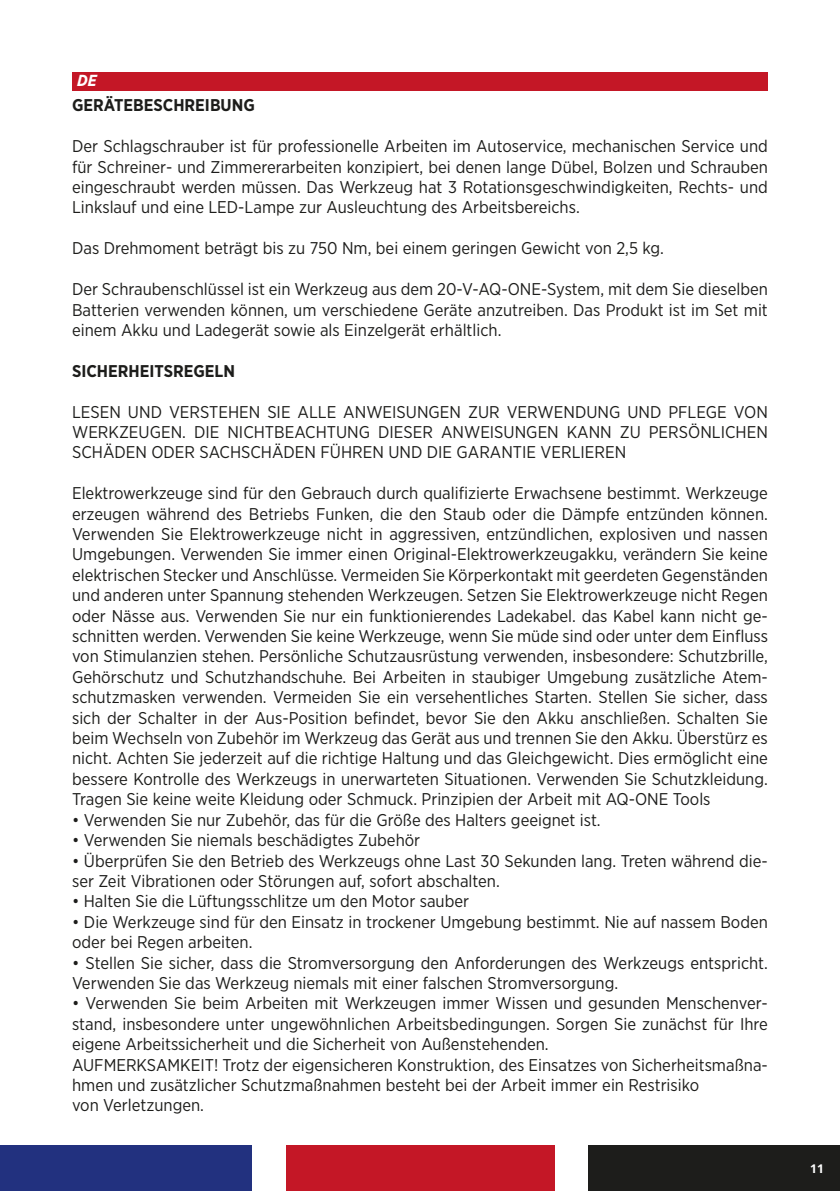
<style>
.page{position:relative;width:840px;height:1191px;background:#fff}
.page>*{position:absolute;margin:0;border:0;box-sizing:border-box;transform-origin:0 0}
.t1{font:17px/20.4px "Gotham Narrow";color:#1d1d1b;text-align:justify}
.t2{font:700 17px "Gotham Narrow";color:#1d1d1b}
.t3{font:italic 700 16px "Gotham Narrow";color:#fff}
.t4{font:700 12px "Open Sans";color:#fff}
</style>
<div class="page">
<div style="left:588px;top:1145px;width:251px;height:46px;background:#1d1d1b"></div>
<div style="left:285px;top:1145px;width:269px;height:46px;background:#c41726"></div>
<div style="left:0;top:1145px;width:251px;height:46px;background:#22317f"></div>
<div style="left:72px;top:72px;width:695px;height:18px;background:#c41726"></div>
<p class="t3" style="left:77px;top:70px;width:21px">DE</p>
<p class="t2" style="left:72px;top:94px;width:184px">GERÄTEBESCHREIBUNG</p>
<p class="t1" style="left:72px;top:136px;width:697px">Der Schlagschrauber ist für professionelle Arbeiten im Autoservice, mechanischen Service und für Schreiner- und Zimmererarbeiten konzipiert, bei denen lange Dübel, Bolzen und Schrauben eingeschraubt werden müssen. Das Werkzeug hat 3 Rotationsgeschwindigkeiten, Rechts- und Linkslauf und eine LED-Lampe zur Ausleuchtung des Arbeitsbereichs.</p>
<p class="t1" style="left:72px;top:238px;width:593px">Das Drehmoment beträgt bis zu 750 Nm, bei einem geringen Gewicht von 2,5 kg.</p>
<p class="t1" style="left:72px;top:278px;width:697px">Der Schraubenschlüssel ist ein Werkzeug aus dem 20-V-AQ-ONE-System, mit dem Sie dieselben Batterien verwenden können, um verschiedene Geräte anzutreiben. Das Produkt ist im Set mit einem Akku und Ladegerät sowie als Einzelgerät erhältlich.</p>
<p class="t2" style="left:72px;top:360px;width:164px">SICHERHEITSREGELN</p>
<p class="t1" style="left:72px;top:401px;width:697px">LESEN UND VERSTEHEN SIE ALLE ANWEISUNGEN ZUR VERWENDUNG UND PFLEGE VON WERKZEUGEN. DIE NICHTBEACHTUNG DIESER ANWEISUNGEN KANN ZU PERSÖNLICHEN SCHÄDEN ODER SACHSCHÄDEN FÜHREN UND DIE GARANTIE VERLIEREN</p>
<p class="t1" style="left:72px;top:482px;width:697px">Elektrowerkzeuge sind für den Gebrauch durch qualifizierte Erwachsene bestimmt. Werkzeuge erzeugen während des Betriebs Funken, die den Staub oder die Dämpfe entzünden können.<br>Verwenden Sie Elektrowerkzeuge nicht in aggressiven, entzündlichen, explosiven und nassen Umgebungen. Verwenden Sie immer einen Original-Elektrowerkzeugakku, verändern Sie keine elektrischen Stecker und Anschlüsse. Vermeiden Sie Körperkontakt mit geerdeten Gegenständen und anderen unter Spannung stehenden Werkzeugen. Setzen Sie Elektrowerkzeuge nicht Regen oder Nässe aus. Verwenden Sie nur ein funktionierendes Ladekabel. das Kabel kann nicht ge&shy;schnitten werden. Verwenden Sie keine Werkzeuge, wenn Sie müde sind oder unter dem Einfluss von Stimulanzien stehen. Persönliche Schutzausrüstung verwenden, insbesondere: Schutzbrille, Gehörschutz und Schutzhandschuhe. Bei Arbeiten in staubiger Umgebung zusätzliche Atem&shy;schutzmasken verwenden. Vermeiden Sie ein versehentliches Starten. Stellen Sie sicher, dass sich der Schalter in der Aus-Position befindet, bevor Sie den Akku anschließen. Schalten Sie beim Wechseln von Zubehör im Werkzeug das Gerät aus und trennen Sie den Akku. Überstürz es nicht. Achten Sie jederzeit auf die richtige Haltung und das Gleichgewicht. Dies ermöglicht eine bessere Kontrolle des Werkzeugs in unerwarteten Situationen. Verwenden Sie Schutzkleidung.<br>Tragen Sie keine weite Kleidung oder Schmuck. Prinzipien der Arbeit mit AQ-ONE Tools</p>
<p class="t1" style="left:72px;top:809px;width:530px">• Verwenden Sie nur Zubehör, das für die Größe des Halters geeignet ist.</p>
<p class="t1" style="left:72px;top:829px;width:349px">• Verwenden Sie niemals beschädigtes Zubehör</p>
<p class="t1" style="left:72px;top:850px;width:697px">• Überprüfen Sie den Betrieb des Werkzeugs ohne Last 30 Sekunden lang. Treten während die&shy;ser Zeit Vibrationen oder Störungen auf, sofort abschalten.</p>
<p class="t1" style="left:72px;top:890px;width:398px">• Halten Sie die Lüftungsschlitze um den Motor sauber</p>
<p class="t1" style="left:72px;top:911px;width:697px">• Die Werkzeuge sind für den Einsatz in trockener Umgebung bestimmt. Nie auf nassem Boden oder bei Regen arbeiten.</p>
<p class="t1" style="left:72px;top:952px;width:697px">• Stellen Sie sicher, dass die Stromversorgung den Anforderungen des Werkzeugs entspricht.<br>Verwenden Sie das Werkzeug niemals mit einer falschen Stromversorgung.</p>
<p class="t1" style="left:72px;top:992px;width:697px">• Verwenden Sie beim Arbeiten mit Werkzeugen immer Wissen und gesunden Menschenver&shy;stand, insbesondere unter ungewöhnlichen Arbeitsbedingungen. Sorgen Sie zunächst für Ihre eigene Arbeitssicherheit und die Sicherheit von Außenstehenden.</p>
<p class="t1" style="left:72px;top:1054px;width:697px">AUFMERKSAMKEIT! Trotz der eigensicheren Konstruktion, des Einsatzes von Sicherheitsmaßna&shy;hmen und zusätzlicher Schutzmaßnahmen besteht bei der Arbeit immer ein Restrisiko</p>
<p class="t1" style="left:72px;top:1094px;width:133px">von Verletzungen.</p>
<p class="t4" style="left:809px;top:1159px;width:15px">11</p>
</div>
